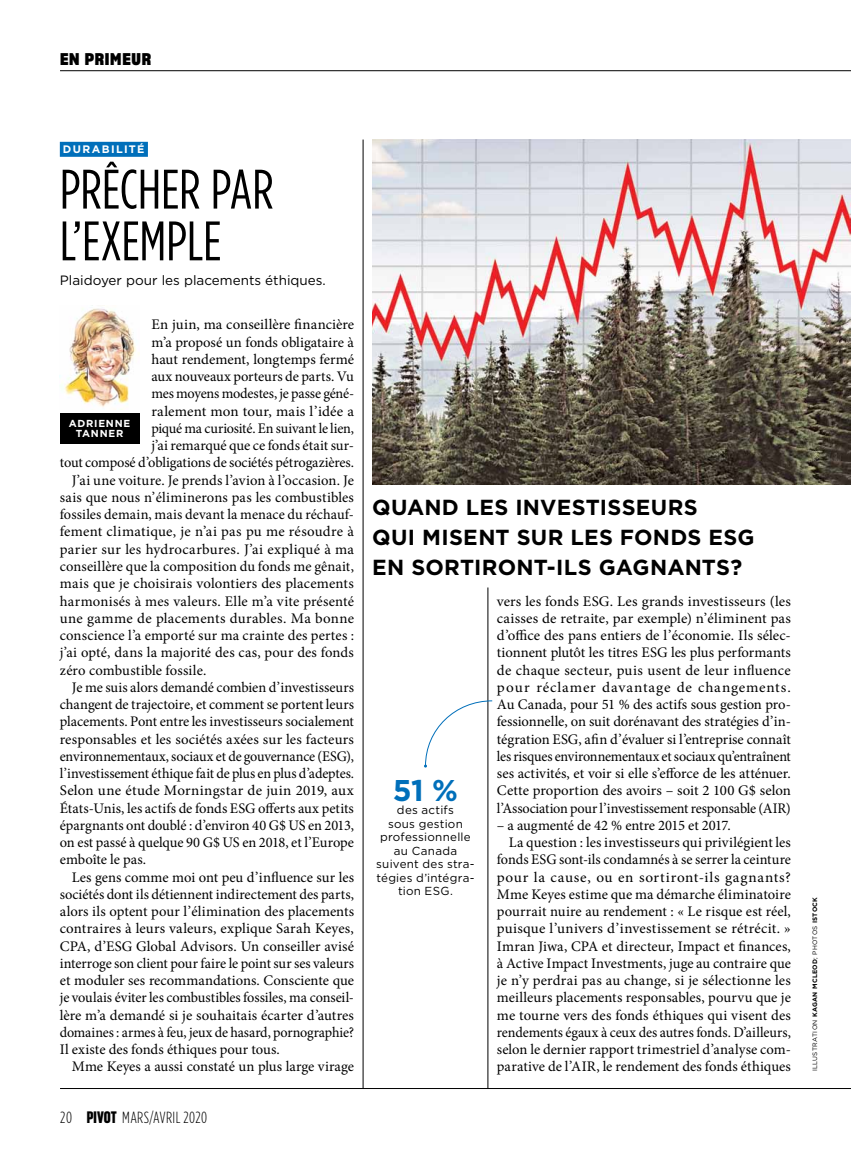
<style>
.page{position:relative;width:851px;height:1175px;background:#fff}
.page>*{position:absolute;margin:0;border:0;box-sizing:border-box;transform-origin:0 0}
.t1{font:55.5px/51.8px "Gotham Condensed";color:#000}
.t2{font:700 30px "Gotham";color:#006fba}
.t3{font:700 21.75px/30px "Gotham";letter-spacing:.01em;color:#000}
.t4{font:16.5px "Sharp Grotesk Bold 18";letter-spacing:.045em;color:#000}
.t5{font:300 16.2px "Gotham Condensed";letter-spacing:.02em;color:#000}
.t6{font:14.7px/17.2px "Minion Pro";letter-spacing:-.005em;color:#000;text-align:justify}
.t7{font:13.5px "Gotham";color:#000}
.t8{font:11.7px/13.5px "Gotham";letter-spacing:.02em;color:#000;text-align:center}
.t9{font:700 10.8px "Gotham";letter-spacing:.125em;color:#fff}
.t10{font:700 10.2px/10.5px "Gotham";letter-spacing:.07em;color:#fff;text-align:center}
.t11{font:6.3px "Gotham";letter-spacing:.05em;color:#000}
.s1{font-family:"Sharp Grotesk Bold 14";font-weight:400}
.s2{font-weight:700}
</style>
<div class="page">
<hr style="left:60px;top:1088px;width:790px;height:1px;background:#000">
<hr style="left:487px;top:587px;width:1px;height:501px;background:#000">
<hr style="left:363px;top:140px;width:1px;height:948px;background:#000">
<hr style="left:60px;top:70px;width:790px;height:1px;background:#000">
<div style="left:60px;top:142px;width:88px;height:15px;background:#006fba"></div>
<img style="left:64px;top:308px;width:75px;height:99px">
<div style="left:60px;top:413px;width:79px;height:31px;background:#000"></div>
<img style="left:372px;top:140px;width:478px;height:344px">
<svg style="left:424px;top:700px;width:69px;height:67px"></svg>
<p class="t4" style="left:60px;top:47px;width:93px">EN PRIMEUR</p>
<h3 class="t9" style="left:63px;top:142px;width:83px">DURABILITÉ</h3>
<h3 class="t1" style="left:60px;top:163px;width:215px">PRÊCHER PAR<br>L’EXEMPLE</h3>
<p class="t7" style="left:60px;top:271px;width:267px">Plaidoyer pour les placements éthiques.</p>
<p class="t6" style="left:60px;top:316px;width:296px;text-align:right">En juin, ma conseillère financière<br>m’a proposé un fonds obligataire à<br>haut rendement, longtemps fermé<br>aux nouveaux porteurs de parts. Vu<br>mes moyens modestes, je passe géné-<br>ralement mon tour, mais l’idée a<br>piqué ma curiosité. En suivant le lien,<br>j’ai remarqué que ce fonds était sur-<br>tout composé d’obligations de sociétés pétrogazières.</p>
<p class="t6" style="left:60px;top:471px;width:296px;text-indent:12px">J’ai une voiture. Je prends l’avion à l’occasion. Je sais que nous n’éliminerons pas les combustibles fossiles demain, mais devant la menace du réchauf&shy;fement climatique, je n’ai pas pu me résoudre à parier sur les hydrocarbures. J’ai expliqué à ma conseillère que la composition du fonds me gênait, mais que je choisirais volontiers des placements harmonisés à mes valeurs. Elle m’a vite présenté une gamme de placements durables. Ma bonne conscience l’a emporté sur ma crainte des pertes : j’ai opté, dans la majorité des cas, pour des fonds zéro combustible fossile.</p>
<p class="t6" style="left:60px;top:678px;width:296px;text-indent:12px">Je me suis alors demandé combien d’investisseurs changent de trajectoire, et comment se portent leurs placements. Pont entre les investisseurs socialement responsables et les sociétés axées sur les facteurs environnementaux, sociaux et de gouvernance (ESG), l’investissement éthique fait de plus en plus d’adeptes.<br>Selon une étude Morningstar de juin 2019, aux États-Unis, les actifs de fonds ESG offerts aux petits épargnants ont doublé : d’environ 40 G$ US en 2013, on est passé à quelque 90 G$ US en 2018, et l’Europe emboîte le pas.</p>
<p class="t6" style="left:60px;top:868px;width:296px;text-indent:12px">Les gens comme moi ont peu d’influence sur les sociétés dont ils détiennent indirectement des parts, alors ils optent pour l’élimination des placements contraires à leurs valeurs, explique Sarah Keyes, CPA, d’ESG Global Advisors. Un conseiller avisé interroge son client pour faire le point sur ses valeurs et moduler ses recommandations. Consciente que je voulais éviter les combustibles fossiles, ma conseil&shy;lère m’a demandé si je souhaitais écarter d’autres domaines : armes à feu, jeux de hasard, pornographie?<br>Il existe des fonds éthiques pour tous.</p>
<p class="t6" style="left:72px;top:1058px;width:284px">Mme Keyes a aussi constaté un plus large virage</p>
<p class="t10" style="left:69px;top:418px;width:63px">ADRIENNE<br>TANNER</p>
<p class="t5" style="left:60px;top:1108px;width:148px">20 <span class="s1">PIVOT</span> MARS/AVRIL 2020</p>
<h3 class="t3" style="left:372px;top:492px;width:384px">QUAND LES INVESTISSEURS<br>QUI MISENT SUR LES FONDS ESG<br>EN SORTIRONT-ILS GAGNANTS?</h3>
<h2 class="t2" style="left:393px;top:770px;width:67px">51 %</h2>
<p class="t8" style="left:376px;top:803px;width:100px">des actifs<br>sous gestion professionnelle au Canada suivent des stra&shy;tégies d’intégra&shy;tion ESG.</p>
<p class="t6" style="left:497px;top:592px;width:295px">vers les fonds ESG. Les grands investisseurs (les caisses de retraite, par exemple) n’éliminent pas d’office des pans entiers de l’économie. Ils sélec&shy;tionnent plutôt les titres ESG les plus performants de chaque secteur, puis usent de leur influence pour réclamer davantage de changements.<br>Au Canada, pour 51 % des actifs sous gestion pro&shy;fessionnelle, on suit dorénavant des stratégies d’in&shy;tégration ESG, afin d’évaluer si l’entreprise connaît les risques environnementaux et sociaux qu’entraînent ses activités, et voir si elle s’efforce de les atténuer.<br>Cette proportion des avoirs – soit 2 100 G$ selon l’Association pour l’investissement responsable (AIR)</p>
<p class="t6" style="left:497px;top:816px;width:235px">– a augmenté de 42 % entre 2015 et 2017.</p>
<p class="t6" style="left:497px;top:834px;width:295px;text-indent:12px">La question : les investisseurs qui privilégient les fonds ESG sont-ils condamnés à se serrer la ceinture pour la cause, ou en sortiront-ils gagnants?<br>Mme Keyes estime que ma démarche éliminatoire pourrait nuire au rendement : « Le risque est réel, puisque l’univers d’investissement se rétrécit. » Imran Jiwa, CPA et directeur, Impact et finances, à Active Impact Investments, juge au contraire que je n’y perdrai pas au change, si je sélectionne les meilleurs placements responsables, pourvu que je me tourne vers des fonds éthiques qui visent des rendements égaux à ceux des autres fonds. D’ailleurs, selon le dernier rapport trimestriel d’analyse com&shy;parative de l’AIR, le rendement des fonds éthiques</p>
<p class="t11" style="left:810px;top:1071px;width:176px;rotate:-90deg">ILLUSTRATION <span class="s2">KAGAN MCLEOD</span>; PHOTOS <span class="s2">ISTOCK</span></p>
</div>
